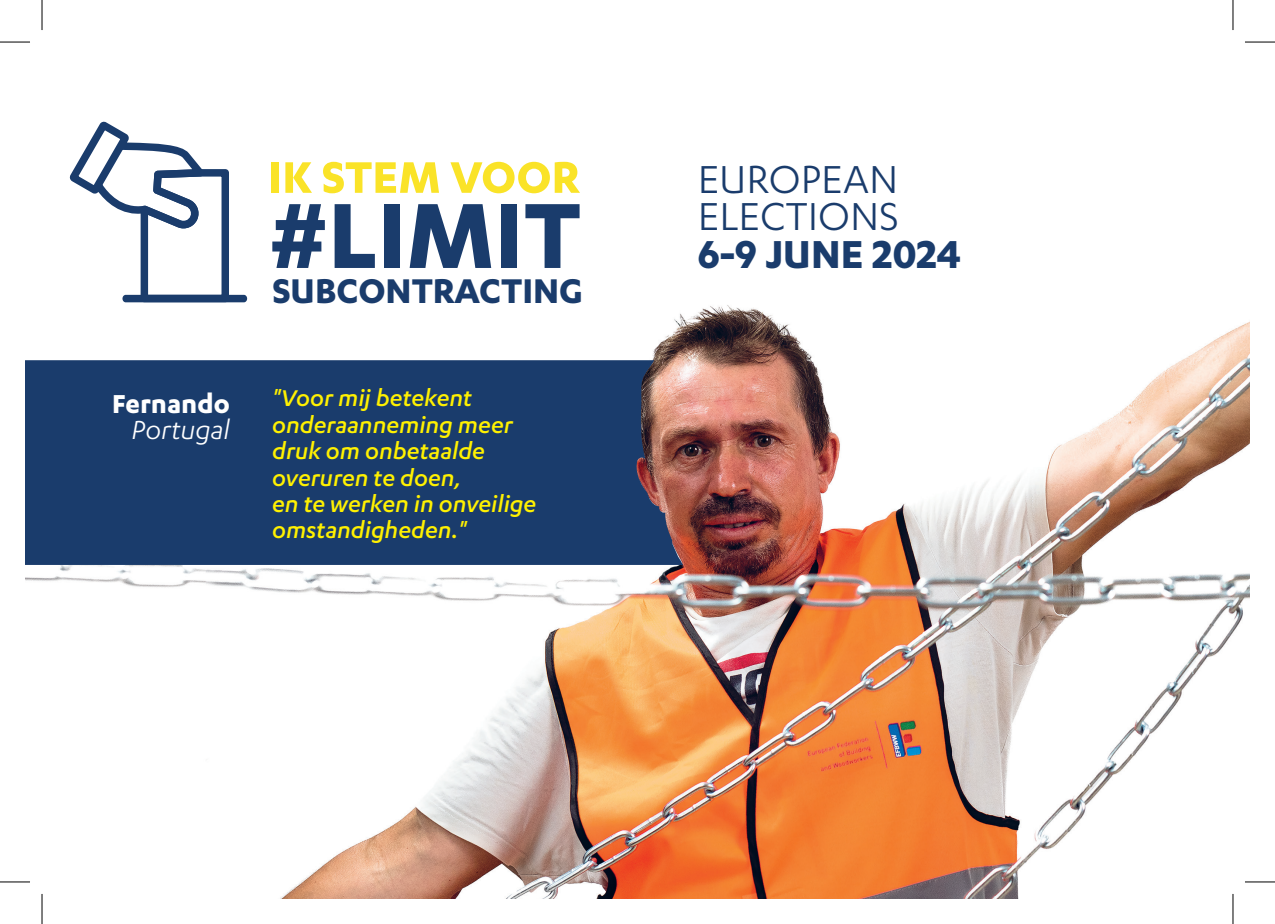
<style>
.page{position:relative;width:1275px;height:924px;background:#fff}
.page>*{position:absolute;margin:0;border:0;box-sizing:border-box;transform-origin:0 0}
.t1{font:700 107.4px "Karbon";color:#1a3c6c}
.t2{font:700 51.4px "Karbon";color:#fae328}
.t3{font:45.2px/37.2px "Karbon";color:#1a3c6c}
.t4{font:700 39.8px "Karbon";color:#1a3c6c}
.t5{font:700 30.2px/26.8px "Karbon";color:#fff;text-align:right}
.t6{font:italic 500 26.4px/26.4px "Karbon";color:#fff101}
.s1{font-weight:400;font-style:italic}
.s2{font-weight:700}
</style>
<div class="page">
<img style="left:25px;top:294px;width:1225px;height:604px">
<div style="left:25px;top:360px;width:658px;height:204px;background:#1a3c6c"></div>
<div style="left:122px;top:295px;width:125px;height:7px;background:#1a3c6c;border-radius:3px"></div>
<svg style="left:68px;top:121px;width:162px;height:182px"></svg>
<hr style="left:0;top:880px;width:30px;height:2px;background:#fff">
<hr style="left:1245px;top:880px;width:30px;height:2px;background:#fff">
<hr style="left:41px;top:893px;width:2px;height:30px;background:#fff">
<hr style="left:1231px;top:893px;width:3px;height:30px;background:#fff">
<hr style="left:0;top:42px;width:30px;height:1px;background:#000">
<hr style="left:1245px;top:42px;width:30px;height:1px;background:#000">
<hr style="left:0;top:881px;width:30px;height:1px;background:#000">
<hr style="left:1245px;top:881px;width:30px;height:1px;background:#000">
<hr style="left:42px;top:0;width:1px;height:30px;background:#000">
<hr style="left:42px;top:893px;width:1px;height:30px;background:#000">
<hr style="left:1232px;top:0;width:1px;height:30px;background:#000">
<hr style="left:1232px;top:893px;width:1px;height:30px;background:#000">
<p class="t5" style="left:112px;top:388px;width:119px">Fernando<br><span class="s1">Portugal</span></p>
<p class="t2" style="left:268px;top:148px;width:313px">IK STEM VOOR</p>
<p class="t1" style="left:269px;top:174px;width:313px">#LIMIT</p>
<p class="t4" style="left:272px;top:268px;width:312px">SUBCONTRACTING</p>
<p class="t6" style="left:272px;top:384px;width:266px">"Voor mij betekent onderaanneming meer druk om onbetaalde overuren te doen,<br>en te werken in onveilige omstandigheden."</p>
<p class="t3" style="left:698px;top:160px;width:265px">EUROPEAN<br>ELECTIONS<br><span class="s2">6-9 JUNE 2024</span></p>
</div>
